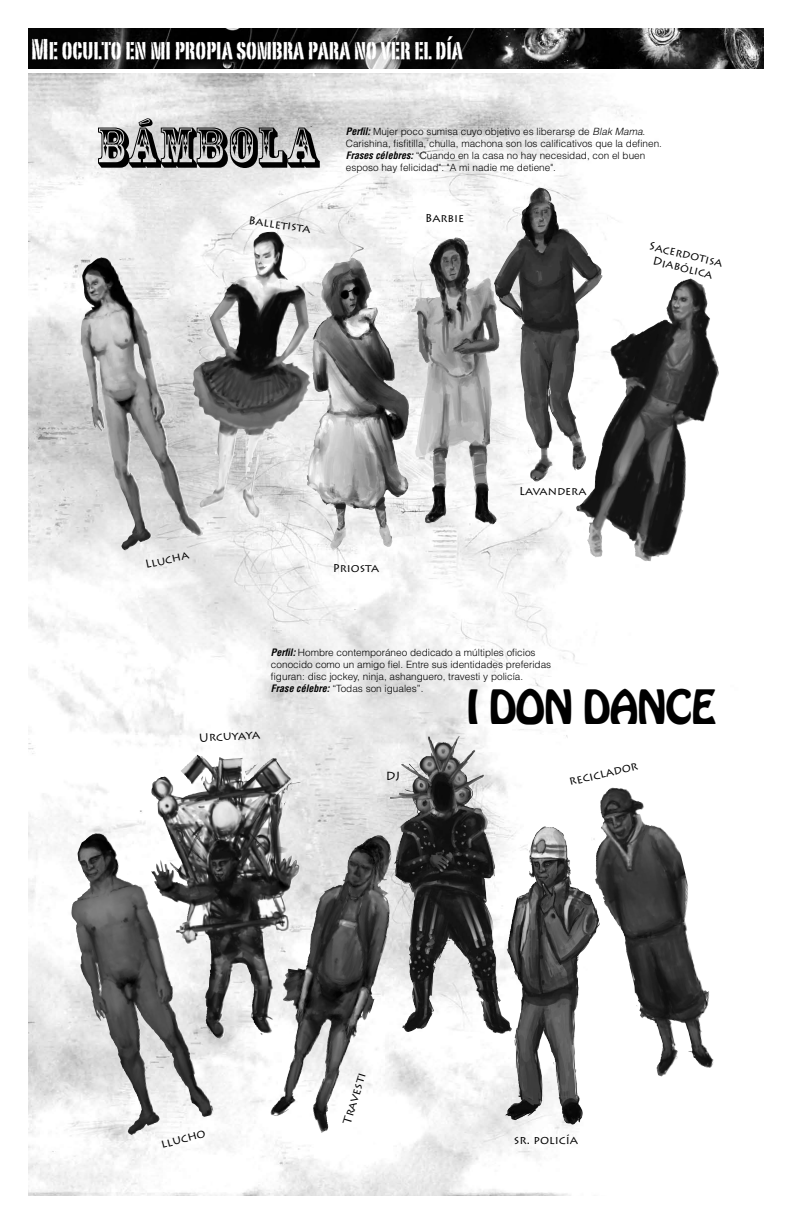
<style>
.page{position:relative;width:792px;height:1224px;background:#fff}
.page>*{position:absolute;margin:0;border:0;box-sizing:border-box;transform-origin:0 0}
.t1{font:53.5px "Rosewood Std";color:#000}
.t2{font:41.7px "Hobo Std";letter-spacing:-.03em;color:#000}
.t3{font:28px "Portago ITCTT";color:#fff}
.t4{font:11.8px "Lithos Pro";color:#000}
.t5{font:11.5px/13.8px "Lithos Pro";color:#000;text-align:center}
.t6{font:300 10px/12px "Helvetica";color:#000}
.s1{font-weight:700;font-style:italic;font-stretch:condensed}
.s2{font-style:italic}
</style>
<div class="page">
<img style="left:28px;top:73px;width:691px;height:1123px">
<svg style="left:28px;top:28px;width:736px;height:40px;background:#222"></svg>
<img style="left:151px;top:756px;width:62px;height:42px">
<img style="left:70px;top:833px;width:28px;height:184px">
<img style="left:505px;top:830px;width:34px;height:289px">
<img style="left:595px;top:789px;width:14px;height:116px">
<img style="left:306px;top:835px;width:73px;height:134px">
<img style="left:390px;top:736px;width:67px;height:84px">
<img style="left:311px;top:260px;width:39px;height:245px">
<img style="left:192px;top:232px;width:119px;height:276px">
<img style="left:610px;top:279px;width:78px;height:91px">
<img style="left:80px;top:257px;width:112px;height:294px">
<img style="left:494px;top:197px;width:109px;height:285px">
<img style="left:411px;top:230px;width:50px;height:294px">
<h3 class="t3" style="left:31px;top:31px;width:433px">Me oculto en mi propia sombra para no ver el día</h3>
<h1 class="t1" style="left:96px;top:116px;width:223px">BÁMBOLA</h1>
<p class="t5" style="left:250px;top:213px;width:64px;rotate:8deg">Balletista</p>
<p class="t6" style="left:346px;top:125px;width:318px"><span class="s1">Perfil:</span> Mujer poco sumisa cuyo objetivo es liberarse de <span class="s2">Blak Mama</span>.<br>Carishina, fisfitilla, chulla, machona son los calificativos que la definen.<br><span class="s1">Frases célebres:</span> “Cuando en la casa no hay necesidad, con el buen esposo hay felicidad". "A mi nadie me detiene".</p>
<p class="t5" style="left:425px;top:211px;width:41px">Barbie</p>
<p class="t5" style="left:651px;top:239px;width:77px;rotate:13deg">Sacerdotisa<br>Diabólica</p>
<p class="t5" style="left:144px;top:558px;width:46px;rotate:-13deg">Llucha</p>
<p class="t5" style="left:333px;top:562px;width:48px">Priosta</p>
<p class="t5" style="left:519px;top:484px;width:69px">Lavandera</p>
<p class="t4" style="left:199px;top:731px;width:63px;rotate:-3deg">Urcuyaya</p>
<p class="t6" style="left:271px;top:646px;width:282px"><span class="s1">Perfil:</span> Hombre contemporáneo dedicado a múltiples oficios conocido como un amigo fiel. Entre sus identidades preferidas figuran: disc jockey, ninja, ashanguero, travesti y policía.<br><span class="s1">Frase célebre:</span> “Todas son iguales”.</p>
<h2 class="t2" style="left:466px;top:678px;width:252px">I DON DANCE</h2>
<p class="t4" style="left:386px;top:770px;width:16px">DJ</p>
<p class="t4" style="left:568px;top:775px;width:72px;rotate:-14deg">reciclador</p>
<p class="t4" style="left:340px;top:1122px;width:55px;rotate:-73deg">Travesti</p>
<p class="t4" style="left:159px;top:1138px;width:47px;rotate:-15deg">llucho</p>
<p class="t4" style="left:514px;top:1133px;width:66px">sr. policía</p>
</div>
